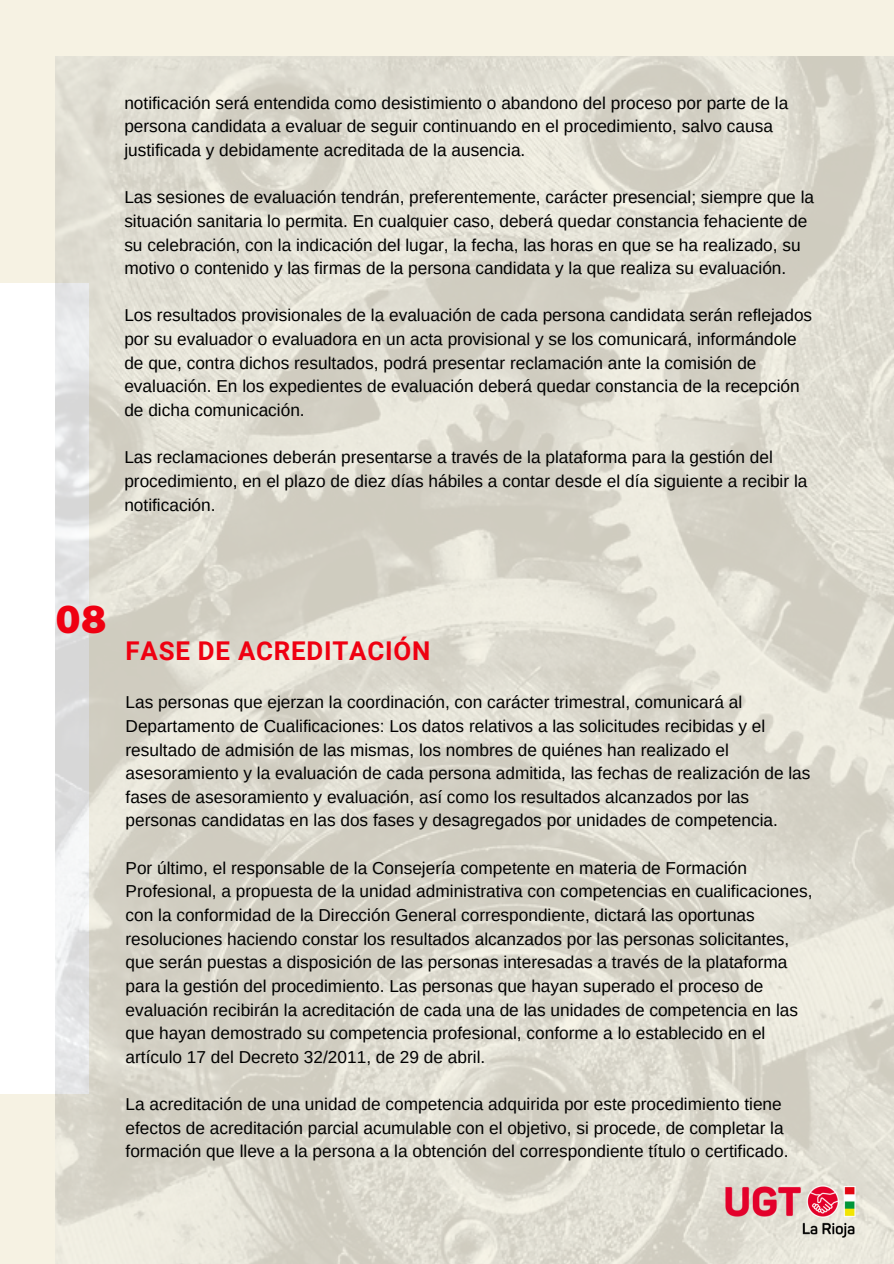
<style>
.page{position:relative;width:894px;height:1264px;background:#fff}
.page>*{position:absolute;margin:0;border:0;box-sizing:border-box;transform-origin:0 0}
.t1{font:900 37.5px "Public Sans";color:#ef0011}
.t2{font:700 25.8px "Roboto";letter-spacing:.03em;color:#ef0011}
.t3{font:17.25px/23.7px "Arimo";color:#000}
</style>
<div class="page">
<div style="left:0;top:0;width:893px;height:1263px;background:#f6f2e3"></div>
<div style="left:0;top:283px;width:89px;height:810px;background:#fff"></div>
<img style="left:56px;top:56px;width:837px;height:1207px">
<img style="left:677px;top:1159px;width:216px;height:103px">
<p class="t3" style="left:124px;top:91px;width:665px">notificación será entendida como desistimiento o abandono del proceso por parte de la persona candidata a evaluar de seguir continuando en el procedimiento, salvo causa justificada y debidamente acreditada de la ausencia.</p>
<p class="t3" style="left:124px;top:185px;width:691px">Las sesiones de evaluación tendrán, preferentemente, carácter presencial; siempre que la situación sanitaria lo permita. En cualquier caso, deberá quedar constancia fehaciente de su celebración, con la indicación del lugar, la fecha, las horas en que se ha realizado, su motivo o contenido y las firmas de la persona candidata y la que realiza su evaluación.</p>
<p class="t3" style="left:124px;top:303px;width:689px">Los resultados provisionales de la evaluación de cada persona candidata serán reflejados por su evaluador o evaluadora en un acta provisional y se los comunicará, informándole de que, contra dichos resultados, podrá presentar reclamación ante la comisión de evaluación. En los expedientes de evaluación deberá quedar constancia de la recepción de dicha comunicación.</p>
<p class="t3" style="left:124px;top:445px;width:684px">Las reclamaciones deberán presentarse a través de la plataforma para la gestión del procedimiento, en el plazo de diez días hábiles a contar desde el día siguiente a recibir la notificación.</p>
<p class="t1" style="left:56px;top:597px;width:53px">08</p>
<p class="t2" style="left:125px;top:635px;width:306px">FASE DE ACREDITACIÓN</p>
<p class="t3" style="left:125px;top:690px;width:686px">Las personas que ejerzan la coordinación, con carácter trimestral, comunicará al Departamento de Cualificaciones: Los datos relativos a las solicitudes recibidas y el resultado de admisión de las mismas, los nombres de quiénes han realizado el asesoramiento y la evaluación de cada persona admitida, las fechas de realización de las fases de asesoramiento y evaluación, así como los resultados alcanzados por las personas candidatas en las dos fases y desagregados por unidades de competencia.</p>
<h1 class="t3" style="left:125px;top:856px;width:688px">Por último, el responsable de la Consejería competente en materia de Formación Profesional, a propuesta de la unidad administrativa con competencias en cualificaciones, con la conformidad de la Dirección General correspondiente, dictará las oportunas resoluciones haciendo constar los resultados alcanzados por las personas solicitantes, que serán puestas a disposición de las personas interesadas a través de la plataforma para la gestión del procedimiento. Las personas que hayan superado el proceso de evaluación recibirán la acreditación de cada una de las unidades de competencia en las que hayan demostrado su competencia profesional, conforme a lo establecido en el artículo 17 del Decreto 32/2011, de 29 de abril.</h1>
<p class="t3" style="left:125px;top:1092px;width:664px">La acreditación de una unidad de competencia adquirida por este procedimiento tiene efectos de acreditación parcial acumulable con el objetivo, si procede, de completar la formación que lleve a la persona a la obtención del correspondiente título o certificado.</p>
</div>
